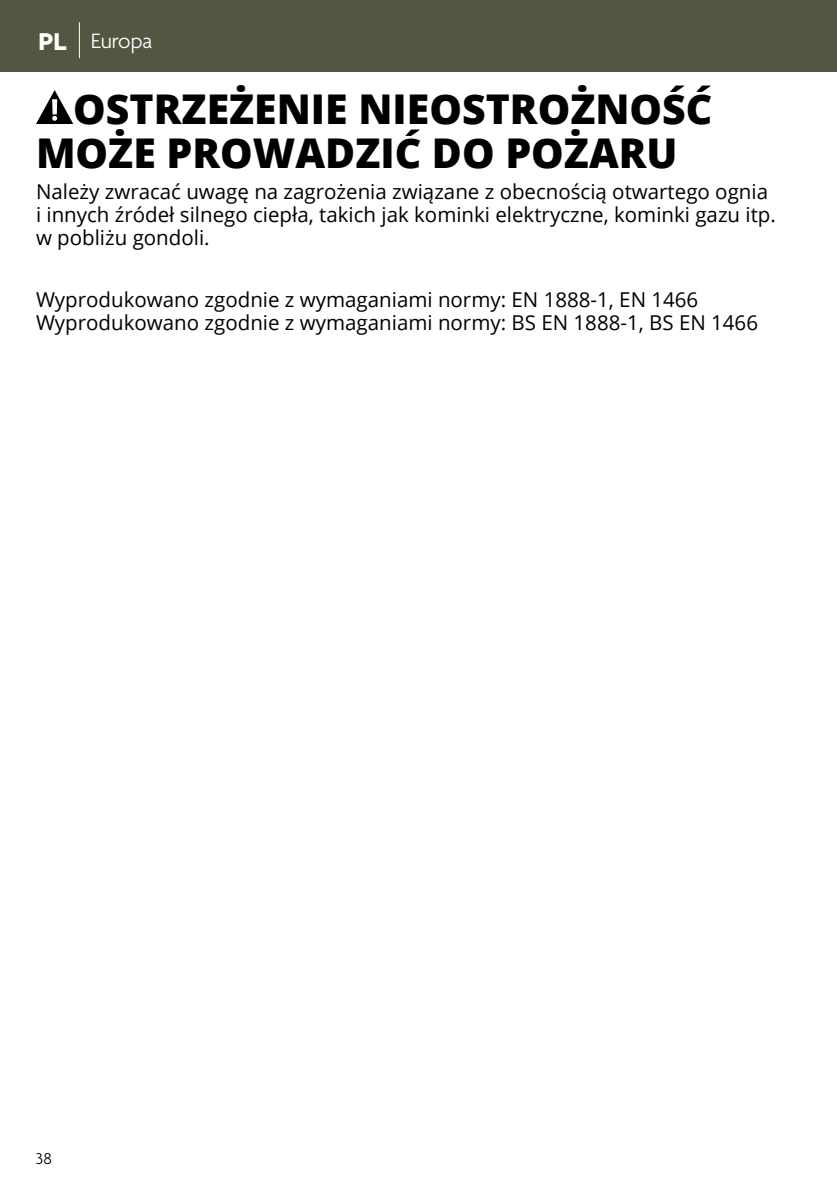
<style>
.page{position:relative;width:837px;height:1188px;background:#fff}
.page>*{position:absolute;margin:0;border:0;box-sizing:border-box;transform-origin:0 0}
.t1{font:800 41px/44px "Open Sans";color:#000}
.t2{font:300 22.4px "Agenda";color:#fff}
.t3{font:21.6px "Open Sans";color:#fff}
.t4{font:20.4px/23px "Open Sans";color:#000}
.t5{font:300 17px "Agenda";color:#000}
.s1{font-family:"Novecentosanswide";font-weight:700;font-size:24px}
</style>
<div class="page">
<div style="left:0;top:0;width:837px;height:72px;background:#525742"></div>
<hr style="left:79px;top:22px;width:1px;height:36px;background:#fff">
<svg style="left:36px;top:90px;width:37px;height:34px"></svg>
<p class="t3" style="left:39px;top:26px;width:124px"><span class="s1">PL</span> Avrupa</p>
<p class="t2" style="left:91px;top:29px;width:63px">Europa</p>
<h3 class="t1" style="left:36px;top:85px;width:678px;text-indent:37px">OSTRZEŻENIE NIEOSTROŻNOŚĆ<br>MOŻE PROWADZIĆ DO POŻARU</h3>
<p class="t4" style="left:36px;top:180px;width:741px">Należy zwracać uwagę na zagrożenia związane z obecnością otwartego ognia i innych źródeł silnego ciepła, takich jak kominki elektryczne, kominki gazu itp. w pobliżu gondoli.</p>
<p class="t4" style="left:36px;top:288px;width:664px">Wyprodukowano zgodnie z wymaganiami normy: EN 1888-1, EN 1466</p>
<p class="t4" style="left:36px;top:311px;width:724px">Wyprodukowano zgodnie z wymaganiami normy: BS EN 1888-1, BS EN 1466</p>
<p class="t5" style="left:36px;top:1150px;width:17px">38</p>
</div>
